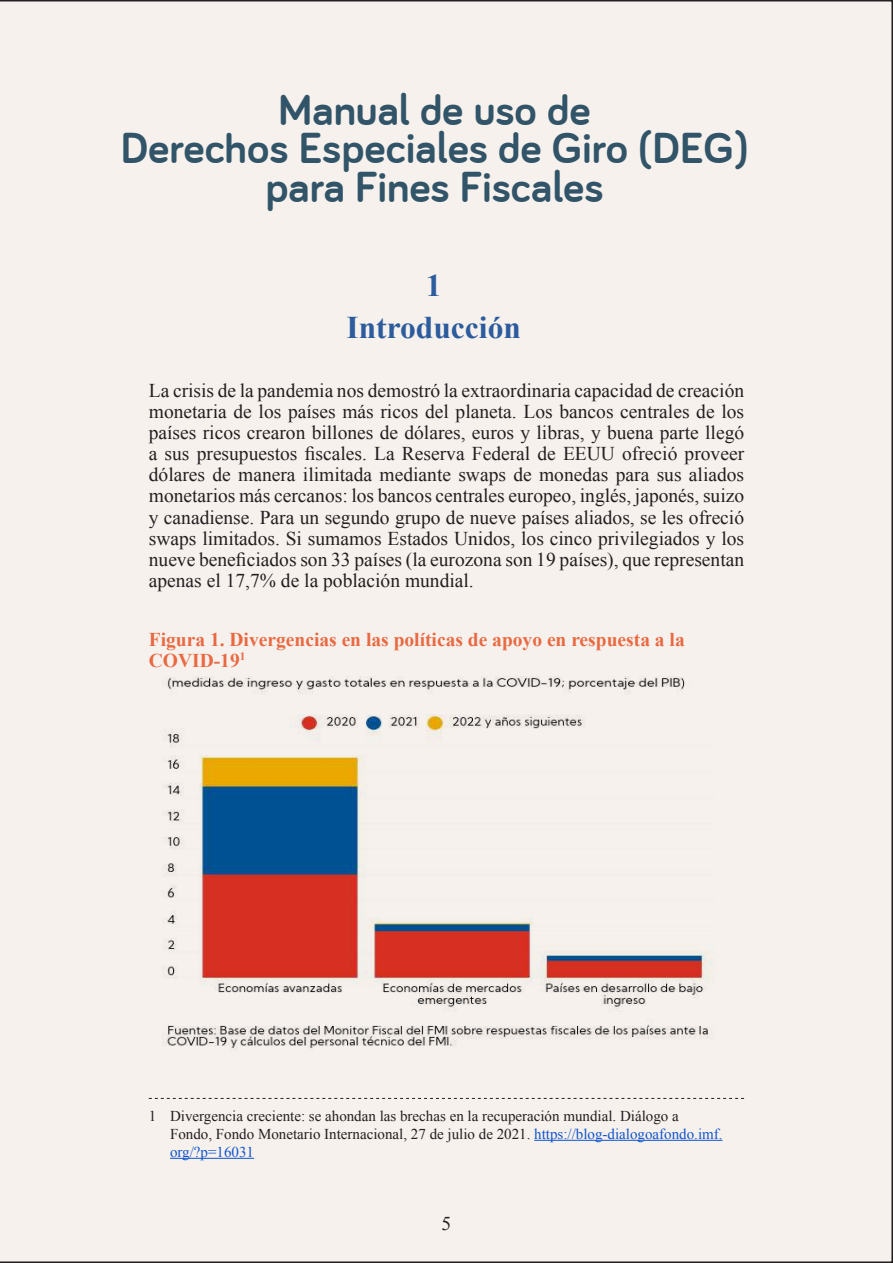
<style>
.page{position:relative;width:893px;height:1263px;background:#f6f1ed}
.page>*{position:absolute;margin:0;border:0;box-sizing:border-box;transform-origin:0 0}
.t1{font:700 45px/38.5px "Bariol";color:#315468;text-align:center}
.t2{font:700 31.5px/42.5px "Times New Roman";color:#2c5c9d;text-align:center}
.t3{font:19.5px/21px "Times New Roman";color:#231f20;text-align:justify}
.t4{font:700 19.5px/21px "Times New Roman";color:#e96941}
.t5{font:15px/18px "Times New Roman";color:#231f20}
.s1{color:#15c}
</style>
<div class="page">
<img style="left:139px;top:677px;width:615px;height:373px">
<svg style="left:149px;top:1098px;width:595px;height:1px"></svg>
<hr style="left:534px;top:1140px;width:189px;height:1px;background:#15c">
<hr style="left:170px;top:1158px;width:84px;height:1px;background:#15c">
<h1 class="t1" style="left:121px;top:90px;width:629px">Manual de uso de<br>Derechos Especiales de Giro (DEG) para Fines Fiscales</h1>
<h2 class="t2" style="left:346px;top:263px;width:176px">1<br>Introducción</h2>
<p class="t3" style="left:149px;top:380px;width:597px">La crisis de la pandemia nos demostró la extraordinaria capacidad de creación monetaria de los países más ricos del planeta. Los bancos centrales de los países ricos crearon billones de dólares, euros y libras, y buena parte llegó a sus presupuestos fiscales. La Reserva Federal de EEUU ofreció proveer dólares de manera ilimitada mediante swaps de monedas para sus aliados monetarios más cercanos: los bancos centrales europeo, inglés, japonés, suizo y canadiense. Para un segundo grupo de nueve países aliados, se les ofreció swaps limitados. Si sumamos Estados Unidos, los cinco privilegiados y los nueve beneficiados son 33 países (la eurozona son 19 países), que representan apenas el 17,7% de la población mundial.</p>
<p class="t4" style="left:149px;top:628px;width:537px">Figura 1. Divergencias en las políticas de apoyo en respuesta a la<br>COVID-19<sup>1</sup></p>
<p class="t5" style="left:170px;top:1106px;width:554px;text-indent:-21px">1 Divergencia creciente: se ahondan las brechas en la recuperación mundial. Diálogo a<br>Fondo, Fondo Monetario Internacional, 27 de julio de 2021. <span class="s1">https://blog-dialogoafondo.imf. org/?p=16031</span></p>
<p class="t3" style="left:442px;top:1212px;width:11px">5</p>
</div>
